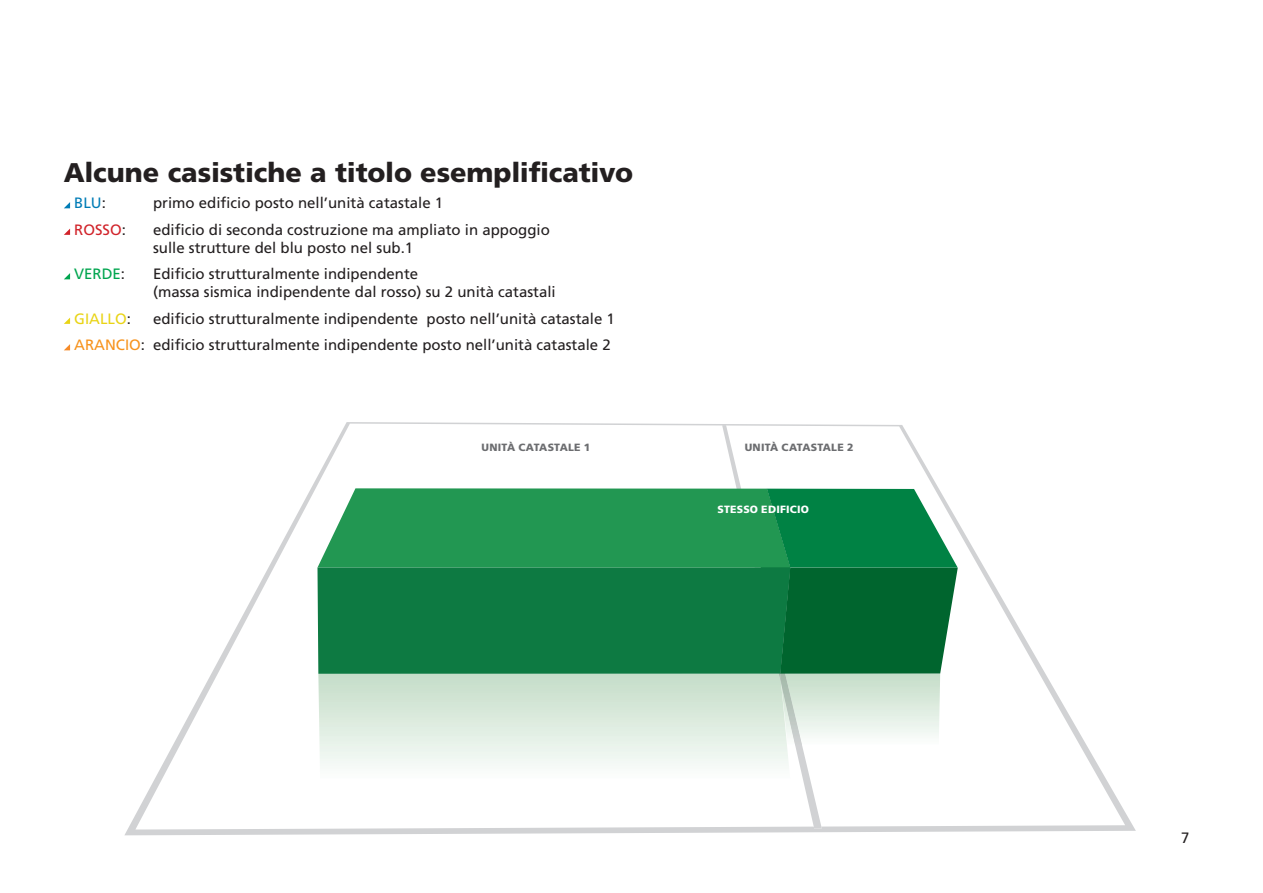
<style>
.page{position:relative;width:1263px;height:893px;background:#fff}
.page>*{position:absolute;margin:0;border:0;box-sizing:border-box;transform-origin:0 0}
.t1{font:900 27px "Frutiger LT Std";letter-spacing:-.005em;color:#231f20}
.t2{font:15px/18px "Frutiger LT Std";color:#231f20}
.t3{font:15px "Frutiger LT Std";color:#e9d416}
.t4{font:15px "Frutiger LT Std";color:#d1232a}
.t5{font:15px "Frutiger LT Std";color:#00a54f}
.t6{font:15px "Frutiger LT Std";color:#007cb6}
.t7{font:900 10.5px "Frutiger LT Std";letter-spacing:.02em;color:#6c6d70}
.t8{font:900 10.5px "Frutiger LT Std";letter-spacing:.02em;color:#fff}
.s1{color:#231f20}
.s2{color:#f7931d}
</style>
<div class="page">
<svg style="left:125px;top:422px;width:1011px;height:413px"></svg>
<svg style="left:317px;top:425px;width:641px;height:403px"></svg>
<div style="left:317px;top:568px;width:473px;height:106px;background:#0d7a42"></div>
<svg style="left:64px;top:202px;width:6px;height:6px"></svg>
<svg style="left:64px;top:229px;width:6px;height:6px"></svg>
<svg style="left:64px;top:273px;width:6px;height:6px"></svg>
<svg style="left:64px;top:318px;width:6px;height:6px"></svg>
<svg style="left:64px;top:344px;width:6px;height:6px"></svg>
<h1 class="t1" style="left:64px;top:156px;width:571px">Alcune casistiche a titolo esemplificativo</h1>
<p class="t6" style="left:74px;top:194px;width:33px">BLU<span class="s1">:</span></p>
<p class="t2" style="left:153px;top:194px;width:292px">primo edificio posto nell’unità catastale 1</p>
<p class="t4" style="left:74px;top:221px;width:53px">ROSSO<span class="s1">:</span></p>
<p class="t2" style="left:153px;top:221px;width:398px">edificio di seconda costruzione ma ampliato in appoggio sulle strutture del blu posto nel sub.1</p>
<p class="t5" style="left:74px;top:265px;width:52px">VERDE<span class="s1">:</span></p>
<p class="t2" style="left:153px;top:265px;width:404px">Edificio strutturalmente indipendente<br>(massa sismica indipendente dal rosso) su 2 unità catastali</p>
<p class="t3" style="left:74px;top:310px;width:58px">GIALLO<span class="s1">:</span></p>
<p class="t2" style="left:74px;top:305px;width:542px;line-height:26.5px;text-align:right">edificio strutturalmente indipendente posto nell’unità catastale 1<br><span class="s2">ARANCIO</span>: edificio strutturalmente indipendente posto nell’unità catastale 2</p>
<p class="t7" style="left:482px;top:441px;width:110px">UNITÀ CATASTALE 1</p>
<p class="t7" style="left:745px;top:441px;width:110px">UNITÀ CATASTALE 2</p>
<p class="t8" style="left:718px;top:503px;width:93px">STESSO EDIFICIO</p>
<p class="t2" style="left:1181px;top:829px;width:10px">7</p>
</div>
